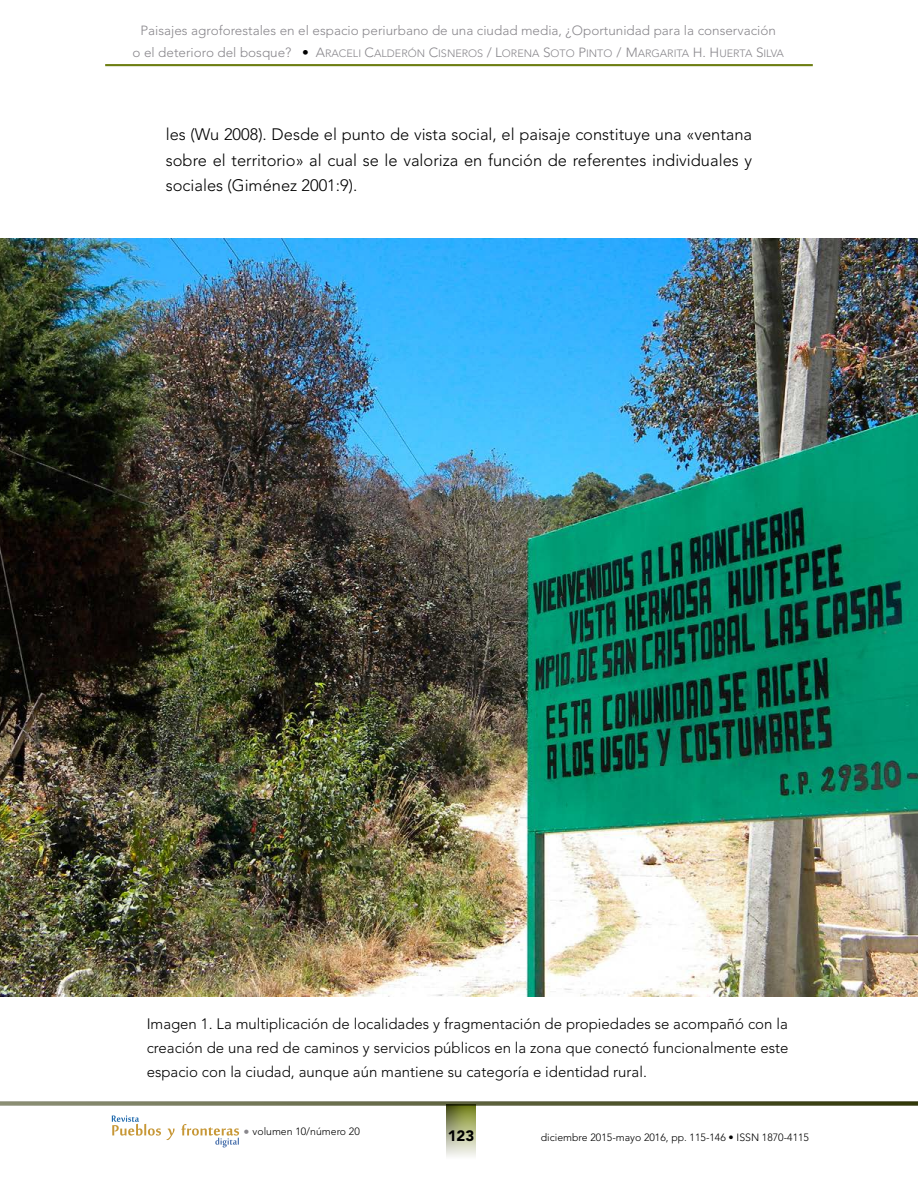
<style>
.page{position:relative;width:918px;height:1188px;background:#fff}
.page>*{position:absolute;margin:0;border:0;box-sizing:border-box;transform-origin:0 0}
.t1{font:300 16.5px/25.5px "Avenir LT Std";color:#000;text-align:justify}
.t2{font:300 15px/24px "Avenir LT Std";color:#000;text-align:justify}
.t3{font:900 15px "Avenir LT Std";color:#000}
.t4{font:300 13.2px "Avenir LT Std";color:#89878c}
.t5{font:10.65px "Avenir LT Std Light SC800";color:#89878c}
.t6{font:300 10.5px "Avenir LT Std";color:#000}
.s1{font-family:"Avenir LT Std";font-weight:300;font-size:13.2px}
.s2{font-family:"Avenir LT Std";font-weight:300;font-size:13.2px;color:#000}
.s3{font-size:13.2px}
.s4{font-size:12px;color:#89878c}
</style>
<div class="page">
<div style="left:0;top:1100px;width:918px;height:88px;background:#000;opacity:.75"></div>
<div style="left:434px;top:1092px;width:56px;height:69px;background:#000;opacity:.75"></div>
<svg style="left:112px;top:1115px;width:128px;height:33px"></svg>
<hr style="left:105px;top:64px;width:708px;height:2px;background:#6d7e12">
<hr style="left:105px;top:68px;width:708px;height:1px;background:#6d7e12">
<img style="left:0;top:238px;width:918px;height:759px">
<p class="t4" style="left:140px;top:23px;width:637px">Paisajes agroforestales en el espacio periurbano de una ciudad media, ¿Oportunidad para la conservación</p>
<p class="t5" style="left:132px;top:47px;width:653px"><span class="s1">o el deterioro del bosque?</span> <span class="s2">•</span> <span class="s3">A</span>RACELI <span class="s3">C</span>ALDERÓN <span class="s3">C</span>ISNEROS <span class="s3">/ L</span>ORENA <span class="s3">S</span>OTO <span class="s3">P</span>INTO <span class="s3">/ M</span>ARGARITA <span class="s3">H. H</span>UERTA <span class="s3">S</span>ILVA</p>
<p class="t1" style="left:166px;top:122px;width:588px">les (Wu 2008). Desde el punto de vista social, el paisaje constituye una «ventana sobre el territorio» al cual se le valoriza en función de referentes individuales y sociales (Giménez 2001:9).</p>
<p class="t2" style="left:147px;top:1012px;width:643px">Imagen 1. La multiplicación de localidades y fragmentación de propiedades se acompañó con la creación de una red de caminos y servicios públicos en la zona que conectó funcionalmente este espacio con la ciudad, aunque aún mantiene su categoría e identidad rural.</p>
<p class="t6" style="left:243px;top:1125px;width:118px"><span class="s4">•</span> volumen 10/número 20</p>
<p class="t3" style="left:448px;top:1126px;width:28px">123</p>
<p class="t6" style="left:541px;top:1131px;width:270px">diciembre 2015-mayo 2016, pp. 115-146 • ISSN 1870-4115</p>
</div>
